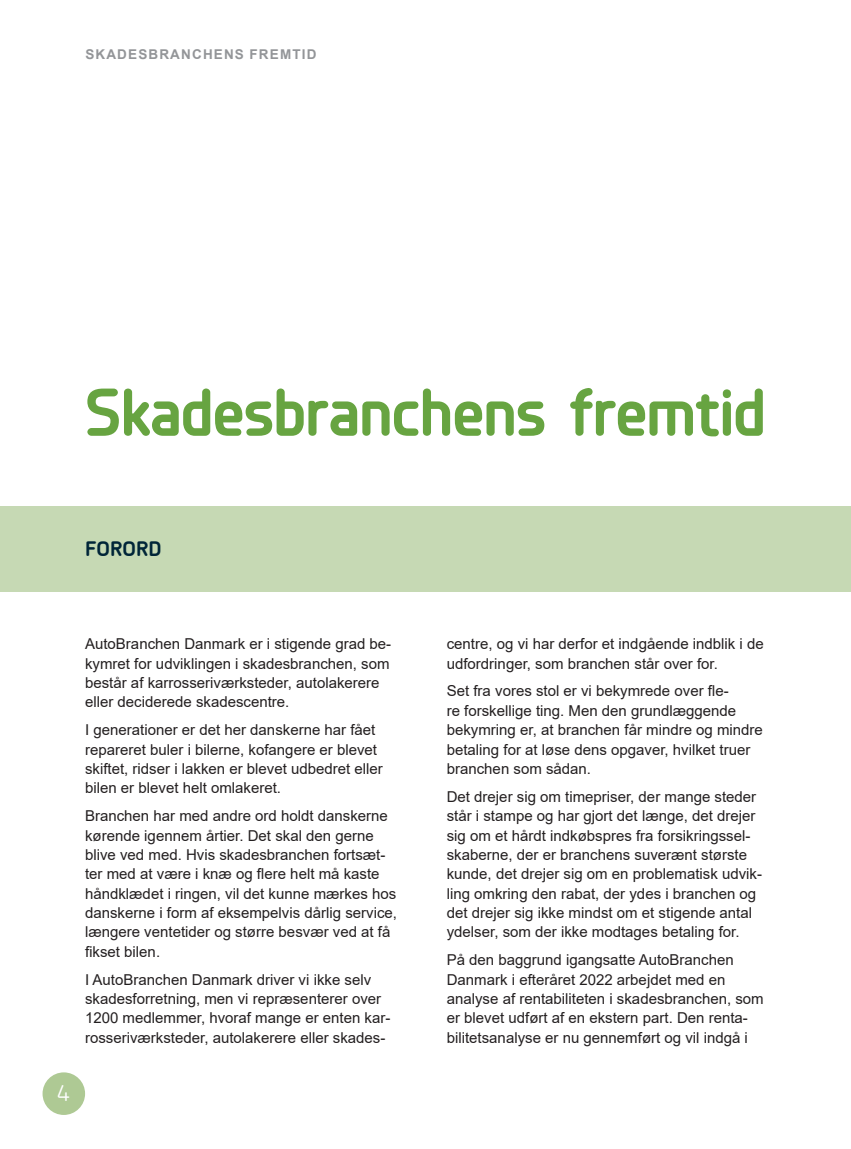
<style>
.page{position:relative;width:851px;height:1149px;background:#fff}
.page>*{position:absolute;margin:0;border:0;box-sizing:border-box;transform-origin:0 0}
.t1{font:700 67.5px "Planer";letter-spacing:-.01em;color:#67a441}
.t2{font:24px "Planer";color:#fff}
.mellemrubrik{font:700 21px "Planer";color:#002538}
.Brødtekst{font:15px/19.4px "Arial";color:#231f20}
.t3{font:700 13.5px "Arial";letter-spacing:.085em;color:#939598}
</style>
<div class="page">
<div style="left:0;top:506px;width:850px;height:85px;background:#c6d9b4"></div>
<div style="left:43px;top:1071px;width:42px;height:43px;background:#aec994;border-radius:50%"></div>
<p class="t3" style="left:85px;top:44px;width:233px">SKADESBRANCHENS FREMTID</p>
<p class="t1" style="left:85px;top:363px;width:682px">Skadesbranchens fremtid</p>
<p class="mellemrubrik" style="left:85px;top:533px;width:78px">FORORD</p>
<p class="Brødtekst" style="left:85px;top:634px;width:308px">AutoBranchen Danmark er i stigende grad be&shy;kymret for udviklingen i skadesbranchen, som består af karrosseriværksteder, autolakerere eller deciderede skadescentre.</p>
<p class="Brødtekst" style="left:85px;top:720px;width:299px">I generationer er det her danskerne har fået repareret buler i bilerne, kofangere er blevet skiftet, ridser i lakken er blevet udbedret eller bilen er blevet helt omlakeret.</p>
<p class="Brødtekst" style="left:85px;top:805px;width:313px">Branchen har med andre ord holdt danskerne kørende igennem årtier. Det skal den gerne blive ved med. Hvis skadesbranchen fortsæt&shy;ter med at være i knæ og flere helt må kaste håndklædet i ringen, vil det kunne mærkes hos danskerne i form af eksempelvis dårlig service, længere ventetider og større besvær ved at få fikset bilen.</p>
<p class="Brødtekst" style="left:85px;top:969px;width:307px">I AutoBranchen Danmark driver vi ikke selv skadesforretning, men vi repræsenterer over 1200 medlemmer, hvoraf mange er enten kar&shy;rosseriværksteder, autolakerere eller skades-</p>
<h2 class="t2" style="left:57px;top:1076px;width:15px">4</h2>
<p class="Brødtekst" style="left:446px;top:634px;width:318px">centre, og vi har derfor et indgående indblik i de udfordringer, som branchen står over for.</p>
<p class="Brødtekst" style="left:446px;top:681px;width:317px">Set fra vores stol er vi bekymrede over fle-<br>re forskellige ting. Men den grundlæggende bekymring er, at branchen får mindre og mindre betaling for at løse dens opgaver, hvilket truer branchen som sådan.</p>
<p class="Brødtekst" style="left:446px;top:786px;width:317px">Det drejer sig om timepriser, der mange steder står i stampe og har gjort det længe, det drejer sig om et hårdt indkøbspres fra forsikringssel&shy;skaberne, der er branchens suverænt største kunde, det drejer sig om en problematisk udvik&shy;ling omkring den rabat, der ydes i branchen og det drejer sig ikke mindst om et stigende antal ydelser, som der ikke modtages betaling for.</p>
<p class="Brødtekst" style="left:446px;top:949px;width:318px">På den baggrund igangsatte AutoBranchen Danmark i efteråret 2022 arbejdet med en analyse af rentabiliteten i skadesbranchen, som er blevet udført af en ekstern part. Den renta&shy;bilitetsanalyse er nu gennemført og vil indgå i</p>
</div>
